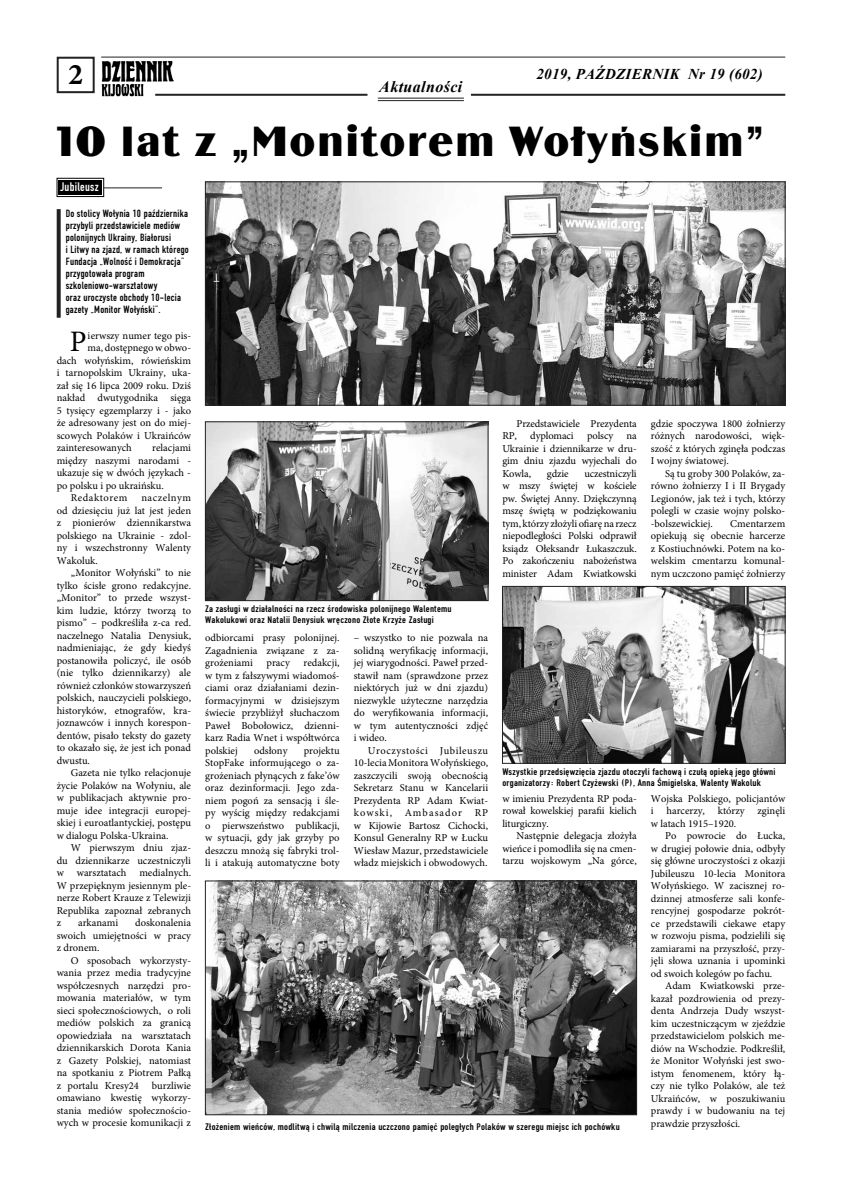
<style>
.page{position:relative;width:842px;height:1191px;background:#fff}
.page>*{position:absolute;margin:0;border:0;box-sizing:border-box;transform-origin:0 0}
.t1{font:44px "Binner DCE";letter-spacing:.05em;color:#000}
.t2{font:700 30px "Minion Pro";color:#000}
.t3{font:29.7px "Minion Pro";color:#000}
.t4{font:italic 700 16px "Times New Roman";letter-spacing:.025em;color:#000}
.t5{font:italic 700 15px "Times New Roman";letter-spacing:.02em;color:#000}
.t6{font:13px "Fette Eng DCE";letter-spacing:.02em;color:#fff}
.t7{font:11px/12px "Fette Eng DCE";letter-spacing:.02em;color:#000}
.t8{font:10.5px/12.5px "Minion Pro";color:#000;text-align:justify}
.t9{font:10.5px "Minion Pro";letter-spacing:.05em;color:#000}
.t10{font:10px/11px "Fette Eng DCE";letter-spacing:.02em;color:#000;scale:1.1 1}
</style>
<div class="page">
<div style="left:57px;top:57px;width:38px;height:36px;border:2px solid #222223"></div>
<hr style="left:471px;top:94px;width:314px;height:2px;background:#222223">
<hr style="left:378px;top:98px;width:86px;height:1px;background:#222223">
<hr style="left:378px;top:100px;width:86px;height:1px;background:#222223">
<hr style="left:101px;top:57px;width:684px;height:1px;background:#222223">
<img style="left:101px;top:61px;width:73px;height:35px">
<hr style="left:155px;top:94px;width:212px;height:2px;background:#222223">
<svg style="left:56px;top:178px;width:48px;height:19px"></svg>
<div style="left:60px;top:181px;width:41px;height:12px;border:1px solid #000"></div>
<svg style="left:57px;top:209px;width:4px;height:109px"></svg>
<hr style="left:104px;top:187px;width:58px;height:1px;background:#222223">
<img style="left:207px;top:184px;width:576px;height:219px">
<img style="left:504px;top:588px;width:279px;height:173px">
<img style="left:207px;top:424px;width:279px;height:175px">
<img style="left:207px;top:883px;width:428px;height:229px">
<div style="left:205px;top:182px;width:580px;height:223px;border:1px solid #222223"></div>
<div style="left:205px;top:422px;width:283px;height:179px;border:1px solid #222223"></div>
<div style="left:502px;top:586px;width:283px;height:177px;border:1px solid #222223"></div>
<div style="left:205px;top:881px;width:432px;height:233px;border:1px solid #222223"></div>
<h2 class="t2" style="left:68px;top:53px;width:16px">2</h2>
<h3 class="t5" style="left:536px;top:64px;width:228px">2019, PAŹDZIERNIK Nr 19 (602)</h3>
<h3 class="t4" style="left:379px;top:75px;width:85px">Aktualności</h3>
<h1 class="t1" style="left:57px;top:117px;width:709px">10 lat z „Monitorem Wołyńskim”</h1>
<p class="t6" style="left:60px;top:180px;width:40px">Jubileusz</p>
<p class="t7" style="left:66px;top:208px;width:125px">Do stolicy Wołynia 10 października przybyli przedstawiciele mediów polonijnych Ukrainy, Białorusi<br>i Litwy na zjazd, w ramach którego<br>Fundacja „Wolność i Demokracja” przygotowała program szkoleniowo-warsztatowy<br>oraz uroczyste obchody 10-lecia gazety „Monitor Wołyński”.</p>
<h3 class="t3" style="left:70px;top:322px;width:18px">P</h3>
<p class="t8" style="left:88px;top:329px;width:105px">ierwszy numer tego pis-</p>
<p class="t8" style="left:88px;top:342px;width:105px">ma, dostępnego w obwo-</p>
<p class="t8" style="left:57px;top:354px;width:136px">dach wołyńskim, rówieńskim</p>
<p class="t8" style="left:57px;top:367px;width:136px">i tarnopolskim Ukrainy, uka-</p>
<p class="t8" style="left:57px;top:379px;width:136px">zał się 16 lipca 2009 roku. Dziś</p>
<p class="t8" style="left:57px;top:391px;width:136px">nakład dwutygodnika sięga</p>
<p class="t8" style="left:57px;top:404px;width:136px">5 tysięcy egzemplarzy i - jako</p>
<p class="t8" style="left:57px;top:416px;width:136px">że adresowany jest on do miej-</p>
<p class="t8" style="left:57px;top:429px;width:136px">scowych Polaków i Ukraińców</p>
<p class="t8" style="left:57px;top:441px;width:77px">zainteresowanych</p>
<p class="t8" style="left:152px;top:441px;width:40px">relacjami</p>
<p class="t8" style="left:57px;top:454px;width:136px">między naszymi narodami -</p>
<p class="t8" style="left:57px;top:466px;width:136px">ukazuje się w dwóch językach -</p>
<p class="t8" style="left:57px;top:479px;width:109px">po polsku i po ukraińsku.</p>
<p class="t9" style="left:71px;top:491px;width:58px">Redaktorem</p>
<p class="t8" style="left:57px;top:491px;width:136px;text-indent:85px">naczelnym od dziesięciu już lat jest jeden z pionierów dziennikarstwa polskiego na Ukrainie - zdol&shy;ny i wszechstronny Walenty Wakoluk.</p>
<p class="t8" style="left:57px;top:566px;width:136px;text-indent:14px">„Monitor Wołyński” to nie tylko ścisłe grono redakcyjne. „Monitor” to przede wszyst&shy;kim ludzie, którzy tworzą to pismo” – podkreśliła z-ca red. naczelnego Natalia Denysiuk, nadmieniając, że gdy kiedyś postanowiła policzyć, ile osób (nie tylko dziennikarzy) ale również członków stowarzyszeń polskich, nauczycieli polskiego, historyków, etnografów, kra&shy;joznawców i innych korespon&shy;dentów, pisało teksty do gazety to okazało się, że jest ich ponad dwustu.</p>
<p class="t8" style="left:57px;top:766px;width:136px;text-indent:14px">Gazeta nie tylko relacjonuje życie Polaków na Wołyniu, ale w publikacjach aktywnie pro&shy;muje idee integracji europej&shy;skiej i euroatlantyckiej, postępu w dialogu Polska-Ukraina.</p>
<p class="t8" style="left:57px;top:841px;width:136px;text-indent:14px">W pierwszym dniu zjaz&shy;du dziennikarze uczestniczyli w warsztatach medialnych.<br>W przepięknym jesiennym ple&shy;nerze Robert Krauze z Telewizji Republika zapoznał zebranych z</p>
<p class="t8" style="left:57px;top:916px;width:136px;text-indent:78px">doskonalenia swoich umiejętności w pracy z dronem.</p>
<p class="t8" style="left:57px;top:954px;width:136px;text-indent:14px">O sposobach wykorzysty&shy;wania przez media tradycyjne współczesnych narzędzi pro&shy;mowania materiałów, w tym sieci społecznościowych, o roli mediów polskich za granicą opowiedziała na warsztatach dziennikarskich Dorota Kania z Gazety Polskiej, natomiast na spotkaniu z Piotrem Pałką z portalu Kresy24 burzliwie omawiano kwestię wykorzy&shy;stania mediów społecznościo&shy;wych w procesie komunikacji z</p>
<p class="t8" style="left:78px;top:916px;width:42px">arkanami</p>
<p class="t10" style="left:205px;top:603px;width:225px">Za zasługi w działalności na rzecz środowiska polonijnego Walentemu<br>Wakolukowi oraz Natalii Denysiuk wręczono Złote Krzyże Zasługi</p>
<p class="t8" style="left:502px;top:417px;width:136px;text-indent:14px">Przedstawiciele Prezydenta<br>RP,</p>
<p class="t8" style="left:530px;top:429px;width:45px">dyplomaci</p>
<p class="t8" style="left:587px;top:429px;width:28px">polscy</p>
<p class="t8" style="left:502px;top:429px;width:136px;text-indent:124px">na Ukrainie i dziennikarze w dru&shy;gim dniu zjazdu wyjechali do Kowla,</p>
<p class="t8" style="left:502px;top:467px;width:136px;text-indent:82px">uczestniczyli w mszy świętej w kościele pw. Świętej Anny. Dziękczynną mszę świętą w podziękowaniu tym, którzy złożyli ofiarę na rzecz niepodległości Polski odprawił ksiądz Ołeksandr Łukaszczuk.<br>Po zakończeniu nabożeństwa minister Adam Kwiatkowski</p>
<p class="t8" style="left:547px;top:467px;width:23px">gdzie</p>
<p class="t8" style="left:651px;top:417px;width:136px">gdzie spoczywa 1800 żołnierzy różnych narodowości, więk&shy;szość z których zginęła podczas I wojny światowej.</p>
<p class="t8" style="left:651px;top:467px;width:136px;text-indent:14px">Są tu groby 300 Polaków, za&shy;równo żołnierzy I i II Brygady Legionów, jak też i tych, którzy polegli w czasie wojny polsko--bolszewickiej.</p>
<p class="t8" style="left:651px;top:517px;width:136px;text-indent:79px">Cmentarzem opiekują się obecnie harcerze z Kostiuchnówki. Potem na ko&shy;welskim cmentarzu komunal&shy;nym uczczono pamięć żołnierzy</p>
<p class="t8" style="left:354px;top:632px;width:136px">– wszystko to nie pozwala na solidną weryfikację informacji, jej wiarygodności. Paweł przed&shy;stawił nam (sprawdzone przez niektórych już w dni zjazdu) niezwykle użyteczne narzędzia do weryfikowania informacji, w tym autentyczności zdjęć i wideo.</p>
<p class="t8" style="left:354px;top:744px;width:136px;text-indent:14px">Uroczystości Jubileuszu 10-lecia Monitora Wołyńskiego, zaszczycili swoją obecnością Sekretarz Stanu w Kancelarii Prezydenta RP Adam Kwiat&shy;kowski, Ambasador RP w Kijowie Bartosz Cichocki, Konsul Generalny RP w Łucku Wiesław Mazur, przedstawiciele władz miejskich i obwodowych.</p>
<p class="t8" style="left:205px;top:632px;width:136px">odbiorcami prasy polonijnej.<br>Zagadnienia związane z za&shy;grożeniami</p>
<p class="t8" style="left:205px;top:657px;width:136px;text-indent:98px">redakcji, w tym z fałszywymi wiadomoś&shy;ciami oraz działaniami dezin&shy;formacyjnymi w dzisiejszym świecie przybliżył słuchaczom Paweł Bobołowicz, dzienni&shy;karz Radia Wnet i współtwórca polskiej</p>
<p class="t8" style="left:267px;top:657px;width:25px">pracy</p>
<p class="t8" style="left:254px;top:744px;width:35px">odsłony</p>
<p class="t8" style="left:205px;top:744px;width:136px;text-indent:98px">projektu StopFake informującego o za&shy;grożeniach płynących z fake’ów oraz dezinformacji. Jego zda&shy;niem pogoń za sensacją i śle&shy;py wyścig między redakcjami o pierwszeństwo publikacji, w sytuacji, gdy jak grzyby po deszczu mnożą się fabryki trol&shy;li i atakują automatyczne boty</p>
<p class="t10" style="left:502px;top:766px;width:250px">Wszystkie przedsięwzięcia zjazdu otoczyli fachową i czułą opieką jego główni organizatorzy: Robert Czyżewski (P), Anna Śmigielska, Walenty Wakoluk</p>
<p class="t8" style="left:502px;top:792px;width:136px">w imieniu Prezydenta RP poda&shy;rował kowelskiej parafii kielich liturgiczny.</p>
<p class="t8" style="left:502px;top:829px;width:136px;text-indent:14px">Następnie delegacja złożyła wieńce i pomodliła się na cmen&shy;tarzu wojskowym „Na górce,</p>
<p class="t8" style="left:651px;top:792px;width:136px">Wojska Polskiego, policjantów i harcerzy, którzy zginęli w latach 1915–1920.</p>
<p class="t8" style="left:651px;top:829px;width:136px;text-indent:14px">Po powrocie do Łucka, w drugiej połowie dnia, odbyły się główne uroczystości z okazji Jubileuszu 10-lecia Monitora Wołyńskiego. W zacisznej ro&shy;dzinnej atmosferze sali konfe&shy;rencyjnej gospodarze pokrót&shy;ce przedstawili ciekawe etapy w rozwoju pisma, podzielili się zamiarami na przyszłość, przy&shy;jęli słowa uznania i upominki od swoich kolegów po fachu.</p>
<p class="t8" style="left:651px;top:979px;width:136px;text-indent:14px">Adam Kwiatkowski prze&shy;kazał pozdrowienia od prezy&shy;denta Andrzeja Dudy wszyst&shy;kim uczestniczącym w zjeździe przedstawicielom polskich me&shy;diów na Wschodzie. Podkreślił, że Monitor Wołyński jest swo&shy;istym fenomenem, który łą&shy;czy nie tylko Polaków, ale też Ukraińców, w poszukiwaniu prawdy i w budowaniu na tej prawdzie przyszłości.</p>
<p class="t10" style="left:205px;top:1121px;width:378px">Złożeniem wieńców, modlitwą i chwilą milczenia uczczono pamięć poległych Polaków w szeregu miejsc ich pochówku</p>
</div>
